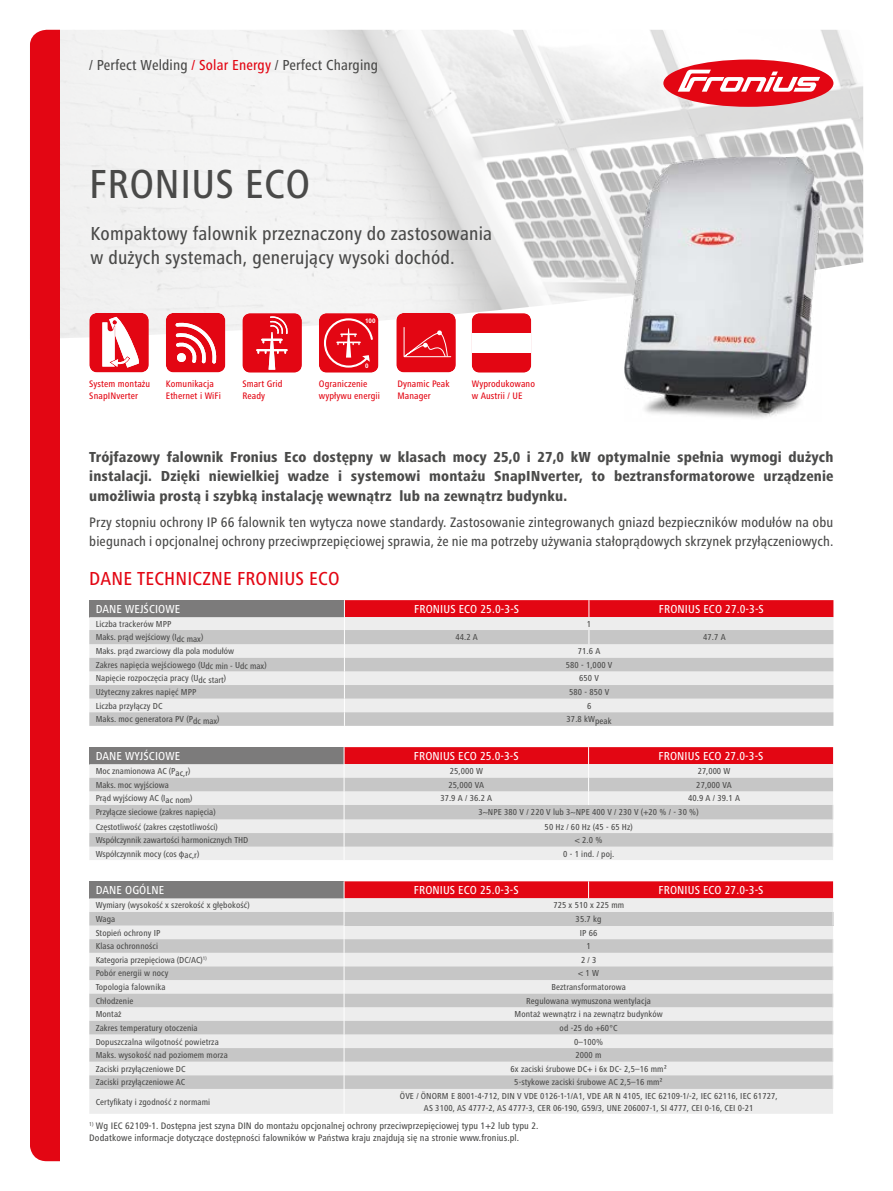
<style>
.page{position:relative;width:893px;height:1191px;background:#fff}
.page>*{position:absolute;margin:0;border:0;box-sizing:border-box;transform-origin:0 0}
.t1{font:500 condensed 42px "Frutiger Next LTW1 G";letter-spacing:.01em;color:#4a4a49}
.t2{font:500 condensed 19.5px/24px "Frutiger Next LTW1 G";letter-spacing:.01em;color:#4a4a49}
.t3{font:500 condensed 19.5px "Frutiger Next LTW1 G";letter-spacing:.01em;color:#e30613}
.t4{font:800 condensed 15px/19.5px "Frutiger Next LTW1 G";letter-spacing:.01em;color:#4a4a49;text-align:justify}
.t5{font:500 condensed 15px "Frutiger Next LTW1 G";letter-spacing:.01em;color:#4a4a49}
.t6{font:500 condensed 14.25px/19.5px "Frutiger Next LTW1 G";letter-spacing:.01em;color:#4a4a49}
.t7{font:500 condensed 12px "Frutiger Next LTW1 G";letter-spacing:.01em;color:#fff}
.t8{font:500 condensed 9.75px/12px "Frutiger Next LTW1 G";letter-spacing:.01em;color:#4a4a49}
.t9{font:500 condensed 9.75px/12px "Frutiger Next LTW1 G";letter-spacing:.01em;color:#e30613}
.t10{font:500 condensed 9px/12px "Frutiger Next LTW1 G";letter-spacing:.01em;color:#4a4a49;text-align:center}
.t11{font:700 6.3px "Arial";color:#fff}
.s1{color:#e30613}
</style>
<div class="page">
<img style="left:60px;top:30px;width:803px;height:310px">
<div style="left:663px;top:60px;width:170px;height:47px;background:#e30613;border-radius:50%"></div>
<svg style="left:678px;top:70px;width:142px;height:22px"></svg>
<div style="left:30px;top:30px;width:30px;height:1131px;background:#e30613"></div>
<svg style="left:89px;top:600px;width:744px;height:126px;background:#d6c2c3"></svg>
<svg style="left:89px;top:747px;width:745px;height:113px;background:#d8c2c3"></svg>
<div style="left:89px;top:881px;width:255px;height:17px;background:#7c7b7b"></div>
<div style="left:89px;top:898px;width:255px;height:215px;background:#ededed"></div>
<svg style="left:89px;top:912px;width:255px;height:177px;background:#d8d8d8"></svg>
<svg style="left:344px;top:881px;width:490px;height:232px;background:#dccdce"></svg>
<img style="left:625px;top:157px;width:196px;height:261px">
<svg style="left:166px;top:313px;width:59px;height:59px;background:#e8343f"></svg>
<svg style="left:242px;top:313px;width:60px;height:60px;background:#e62b36"></svg>
<svg style="left:89px;top:313px;width:60px;height:59px"></svg>
<svg style="left:319px;top:313px;width:59px;height:60px;background:#e72b36"></svg>
<div style="left:472px;top:313px;width:59px;height:60px;background:#e30613"></div>
<div style="left:472px;top:333px;width:59px;height:20px;background:#fff"></div>
<svg style="left:396px;top:313px;width:60px;height:59px;background:#e41724"></svg>
<hr style="left:404px;top:356px;width:47px;height:1px;background:#fff">
<hr style="left:404px;top:327px;width:1px;height:30px;background:#fff">
<h3 class="t5" style="left:89px;top:57px;width:290px">/ Perfect Welding <span class="s1">/ Solar Energy</span> / Perfect Charging</h3>
<h1 class="t1" style="left:89px;top:159px;width:222px">FRONIUS ECO</h1>
<h2 class="t2" style="left:91px;top:221px;width:403px">Kompaktowy falownik przeznaczony do zastosowania w dużych systemach, generujący wysoki dochód.</h2>
<p class="t11" style="left:365px;top:316px;width:12px">100</p>
<p class="t11" style="left:365px;top:361px;width:5px">0</p>
<p class="t9" style="left:89px;top:378px;width:62px">System montażu<br>SnapINverter</p>
<p class="t9" style="left:472px;top:378px;width:65px">Wyprodukowano w Austrii / UE</p>
<p class="t9" style="left:166px;top:378px;width:57px">Komunikacja<br>Ethernet i WiFi</p>
<p class="t9" style="left:242px;top:378px;width:42px">Smart Grid<br>Ready</p>
<p class="t9" style="left:319px;top:378px;width:62px">Ograniczenie wypływu energii</p>
<p class="t9" style="left:397px;top:378px;width:54px">Dynamic Peak<br>Manager</p>
<p class="t4" style="left:89px;top:447px;width:746px">Trójfazowy falownik Fronius Eco dostępny w klasach mocy 25,0 i 27,0 kW optymalnie spełnia wymogi dużych instalacji. Dzięki niewielkiej wadze i systemowi montażu SnapINverter, to beztransformatorowe urządzenie umożliwia prostą i szybką instalację wewnątrz lub na zewnątrz budynku.</p>
<p class="t6" style="left:89px;top:512px;width:746px">Przy stopniu ochrony IP 66 falownik ten wytycza nowe standardy. Zastosowanie zintegrowanych gniazd bezpieczników modułów na obu biegunach i opcjonalnej ochrony przeciwprzepięciowej sprawia, że nie ma potrzeby używania stałoprądowych skrzynek przyłączeniowych.</p>
<h2 class="t3" style="left:89px;top:567px;width:252px">DANE TECHNICZNE FRONIUS ECO</h2>
<h3 class="t7" style="left:96px;top:602px;width:86px">DANE WEJŚCIOWE</h3>
<h3 class="t7" style="left:414px;top:602px;width:106px">FRONIUS ECO 25.0-3-S</h3>
<h3 class="t7" style="left:659px;top:602px;width:106px">FRONIUS ECO 27.0-3-S</h3>
<p class="t10" style="left:96px;top:618px;width:77px">Liczba trackerów MPP</p>
<p class="t10" style="left:587px;top:618px;width:6px">1</p>
<p class="t10" style="left:96px;top:631px;width:109px">Maks. prąd wejściowy (Idc max)</p>
<p class="t10" style="left:455px;top:631px;width:24px">44.2 A</p>
<p class="t10" style="left:703px;top:631px;width:24px">47.7 A</p>
<p class="t10" style="left:96px;top:645px;width:140px">Maks. prąd zwarciowy dla pola modułów</p>
<p class="t10" style="left:578px;top:645px;width:24px">71.6 A</p>
<p class="t10" style="left:96px;top:659px;width:172px">Zakres napięcia wejściowego (Udc min - Udc max)</p>
<p class="t10" style="left:566px;top:659px;width:48px">580 - 1,000 V</p>
<p class="t10" style="left:96px;top:672px;width:132px">Napięcie rozpoczęcia pracy (Udc start)</p>
<p class="t10" style="left:579px;top:672px;width:21px">650 V</p>
<p class="t10" style="left:96px;top:686px;width:102px">Użyteczny zakres napięć MPP</p>
<p class="t10" style="left:569px;top:686px;width:42px">580 - 850 V</p>
<p class="t10" style="left:96px;top:699px;width:68px">Liczba przyłączy DC</p>
<p class="t10" style="left:587px;top:699px;width:6px">6</p>
<p class="t10" style="left:96px;top:713px;width:125px">Maks. moc generatora PV (Pdc max)</p>
<p class="t10" style="left:567px;top:713px;width:47px">37.8 kWpeak</p>
<h3 class="t7" style="left:96px;top:749px;width:86px">DANE WYJŚCIOWE</h3>
<h3 class="t7" style="left:414px;top:749px;width:106px">FRONIUS ECO 25.0-3-S</h3>
<h3 class="t7" style="left:659px;top:749px;width:106px">FRONIUS ECO 27.0-3-S</h3>
<p class="t10" style="left:96px;top:765px;width:96px">Moc znamionowa AC (Pac,r)</p>
<p class="t10" style="left:450px;top:765px;width:35px">25,000 W</p>
<p class="t10" style="left:698px;top:765px;width:34px">27,000 W</p>
<p class="t10" style="left:96px;top:779px;width:75px">Maks. moc wyjściowa</p>
<p class="t10" style="left:449px;top:779px;width:37px">25,000 VA</p>
<p class="t10" style="left:696px;top:779px;width:37px">27,000 VA</p>
<p class="t10" style="left:96px;top:792px;width:98px">Prąd wyjściowy AC (Iac nom)</p>
<p class="t10" style="left:440px;top:792px;width:53px">37.9 A / 36.2 A</p>
<p class="t10" style="left:688px;top:792px;width:53px">40.9 A / 39.1 A</p>
<p class="t10" style="left:96px;top:806px;width:121px">Przyłącze sieciowe (zakres napięcia)</p>
<p class="t10" style="left:478px;top:806px;width:222px">3~NPE 380 V / 220 V lub 3~NPE 400 V / 230 V (+20 % / - 30 %)</p>
<p class="t10" style="left:96px;top:820px;width:124px">Częstotliwość (zakres częstotliwości)</p>
<p class="t10" style="left:545px;top:820px;width:90px">50 Hz / 60 Hz (45 - 65 Hz)</p>
<p class="t10" style="left:96px;top:834px;width:154px">Współczynnik zawartości harmonicznych THD</p>
<p class="t10" style="left:575px;top:834px;width:29px">&lt; 2.0 %</p>
<p class="t10" style="left:96px;top:847px;width:105px">Współczynnik mocy (cos φac,r)</p>
<p class="t10" style="left:563px;top:847px;width:53px">0 - 1 ind. / poj.</p>
<h3 class="t7" style="left:96px;top:883px;width:70px">DANE OGÓLNE</h3>
<h3 class="t7" style="left:414px;top:883px;width:106px">FRONIUS ECO 25.0-3-S</h3>
<h3 class="t7" style="left:659px;top:883px;width:106px">FRONIUS ECO 27.0-3-S</h3>
<p class="t10" style="left:96px;top:899px;width:156px">Wymiary (wysokość x szerokość x głębokość)</p>
<p class="t10" style="left:553px;top:899px;width:72px">725 x 510 x 225 mm</p>
<p class="t10" style="left:96px;top:913px;width:21px">Waga</p>
<p class="t10" style="left:576px;top:913px;width:27px">35.7 kg</p>
<p class="t10" style="left:96px;top:926px;width:66px">Stopień ochrony IP</p>
<p class="t10" style="left:580px;top:926px;width:19px">IP 66</p>
<p class="t10" style="left:96px;top:940px;width:64px">Klasa ochronności</p>
<p class="t10" style="left:586px;top:940px;width:6px">1</p>
<p class="t10" style="left:96px;top:954px;width:112px">Kategoria przepięciowa (DC/AC)<sup>1)</sup></p>
<p class="t10" style="left:581px;top:954px;width:17px">2 / 3</p>
<p class="t10" style="left:96px;top:967px;width:74px">Pobór energii w nocy</p>
<p class="t10" style="left:578px;top:967px;width:22px">&lt; 1 W</p>
<p class="t10" style="left:96px;top:981px;width:71px">Topologia falownika</p>
<p class="t10" style="left:552px;top:981px;width:76px">Beztransformatorowa</p>
<p class="t10" style="left:96px;top:994px;width:39px">Chłodzenie</p>
<p class="t10" style="left:526px;top:994px;width:126px">Regulowana wymuszona wentylacja</p>
<p class="t10" style="left:96px;top:1008px;width:27px">Montaż</p>
<p class="t10" style="left:515px;top:1008px;width:150px">Montaż wewnątrz i na zewnątrz budynków</p>
<p class="t10" style="left:96px;top:1022px;width:104px">Zakres temperatury otoczenia</p>
<p class="t10" style="left:560px;top:1022px;width:59px">od -25 do +60°C</p>
<p class="t10" style="left:96px;top:1035px;width:125px">Dopuszczalna wilgotność powietrza</p>
<p class="t10" style="left:574px;top:1035px;width:31px">0–100%</p>
<p class="t10" style="left:96px;top:1049px;width:134px">Maks. wysokość nad poziomem morza</p>
<p class="t10" style="left:576px;top:1049px;width:28px">2000 m</p>
<p class="t10" style="left:96px;top:1062px;width:92px">Zaciski przyłączeniowe DC</p>
<p class="t10" style="left:511px;top:1062px;width:158px">6x zaciski śrubowe DC+ i 6x DC- 2,5–16 mm²</p>
<p class="t10" style="left:96px;top:1076px;width:91px">Zaciski przyłączeniowe AC</p>
<p class="t10" style="left:514px;top:1076px;width:150px">5-stykowe zaciski śrubowe AC 2,5–16 mm²</p>
<p class="t10" style="left:96px;top:1095px;width:116px">Certyfikaty i zgodność z normami</p>
<p class="t10" style="left:400px;top:1089px;width:379px">ÖVE / ÖNORM E 8001-4-712, DIN V VDE 0126-1-1/A1, VDE AR N 4105, IEC 62109-1/-2, IEC 62116, IEC 61727,<br>AS 3100, AS 4777-2, AS 4777-3, CER 06-190, G59/3, UNE 206007-1, SI 4777, CEI 0-16, CEI 0-21</p>
<p class="t8" style="left:89px;top:1119px;width:451px"><sup>1)</sup> Wg IEC 62109-1. Dostępna jest szyna DIN do montażu opcjonalnej ochrony przeciwprzepięciowej typu 1+2 lub typu 2.<br>Dodatkowe informacje dotyczące dostępności falowników w Państwa kraju znajdują się na stronie www.fronius.pl.</p>
</div>
